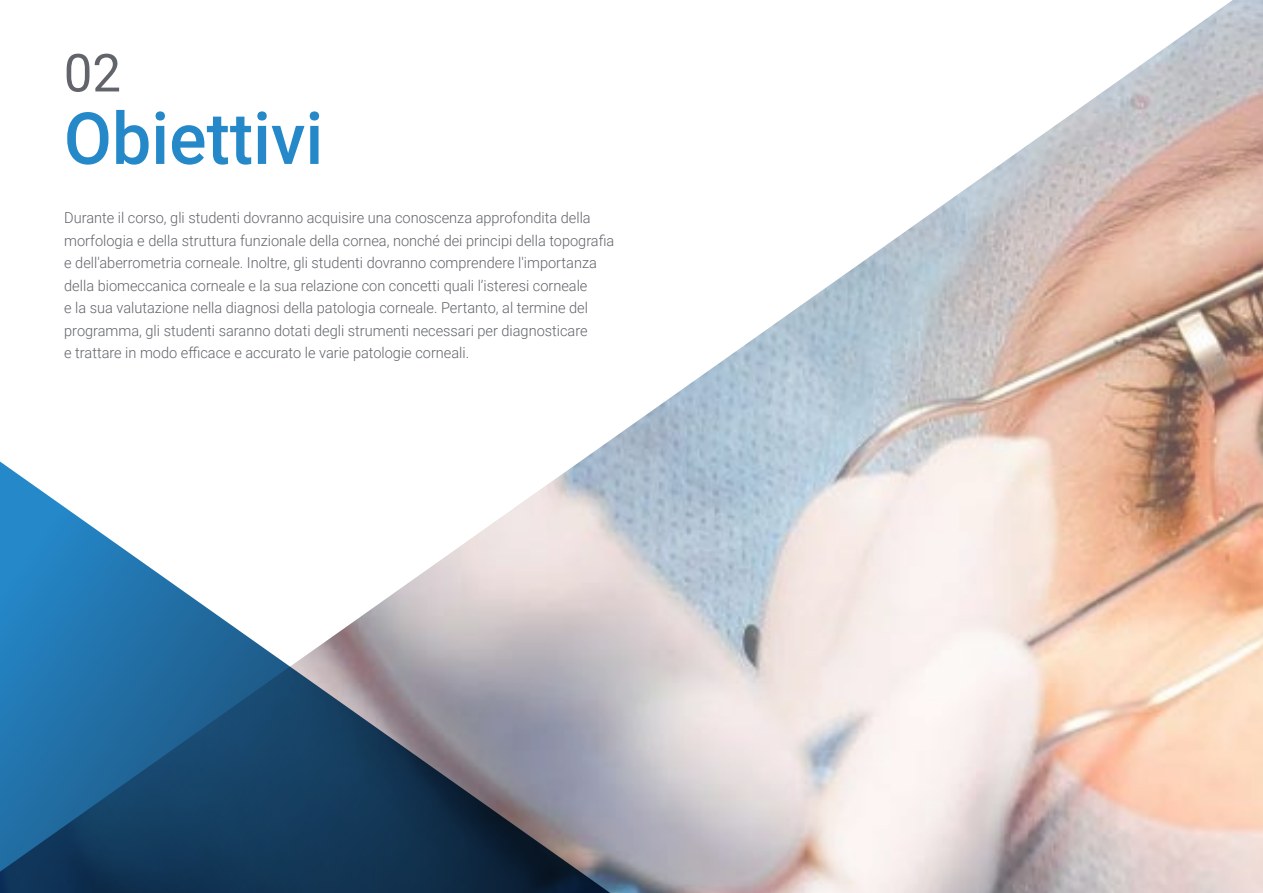
<style>
.page{position:relative;width:1263px;height:893px;background:#fff}
.page>*{position:absolute;margin:0;border:0;box-sizing:border-box;transform-origin:0 0}
.t1{font:500 72px "Roboto";color:#2488c9}
.t2{font:52.5px "Roboto";color:#61646a}
.t3{font:300 15px/22.5px "Roboto";color:#61646a}
</style>
<div class="page">
<img style="left:602px;top:0;width:661px;height:893px">
<svg style="left:0;top:446px;width:640px;height:447px"></svg>
<h2 class="t2" style="left:64px;top:36px;width:59px">02</h2>
<h1 class="t1" style="left:64px;top:88px;width:261px">Obiettivi</h1>
<p class="t3" style="left:64px;top:206px;width:552px">Durante il corso, gli studenti dovranno acquisire una conoscenza approfondita della morfologia e della struttura funzionale della cornea, nonché dei principi della topografia e dell'aberrometria corneale. Inoltre, gli studenti dovranno comprendere l'importanza della biomeccanica corneale e la sua relazione con concetti quali l’isteresi corneale<br>e la sua valutazione nella diagnosi della patologia corneale. Pertanto, al termine del programma, gli studenti saranno dotati degli strumenti necessari per diagnosticare<br>e trattare in modo efficace e accurato le varie patologie corneali.</p>
</div>
